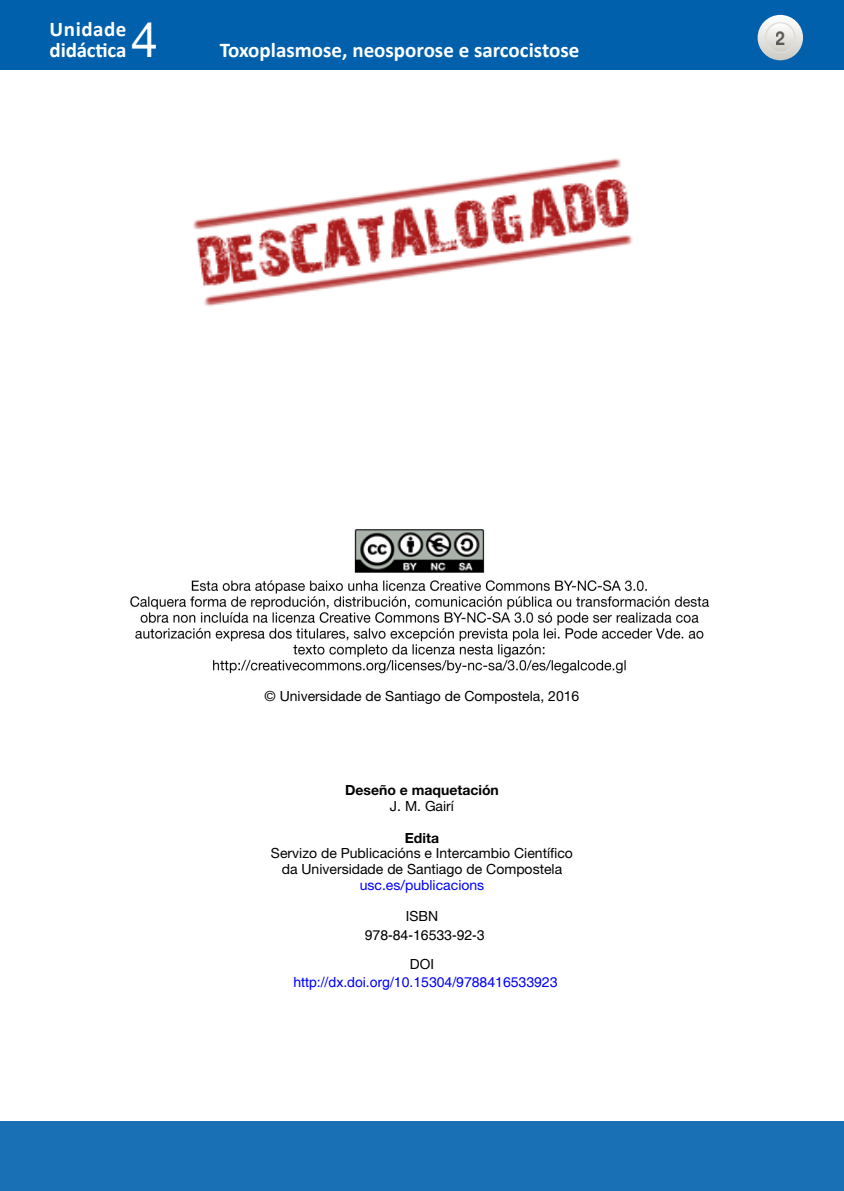
<style>
.page{position:relative;width:844px;height:1191px;background:#fff}
.page>*{position:absolute;margin:0;border:0;box-sizing:border-box;transform-origin:0 0}
.t1{font:49px "Helvetica Neue";color:#fff}
.t2{font:700 21px/21px "Calibri";color:#fff}
.t3{font:700 19.25px "Helvetica Neue";color:#000;scale:.9 1}
.t4{font:14px/15.8px "Helvetica Neue";color:#000;text-align:center}
.t5{font:14px "Helvetica";color:#00f}
.t6{font:700 14px "Helvetica Neue";color:#000}
.t7{font:14px "Helvetica Neue";color:#00f}
.t8{font:14px "Helvetica";color:#000}
</style>
<div class="page">
<div style="left:0;top:1121px;width:843px;height:70px;background:#1a70b4"></div>
<div style="left:0;top:0;width:843px;height:69px;background:#0060ac"></div>
<svg style="left:757px;top:15px;width:45px;height:45px"></svg>
<svg style="left:765px;top:23px;width:29px;height:29px"></svg>
<div style="left:764px;top:22px;width:31px;height:31px;border:1px solid #dfdeda;border-radius:50%"></div>
<img style="left:193px;top:158px;width:440px;height:149px">
<img style="left:130px;top:529px;width:580px;height:145px">
<h2 class="t2" style="left:50px;top:19px;width:78px">Unidade didáctica</h2>
<h1 class="t1" style="left:131px;top:5px;width:29px">4</h1>
<h2 class="t2" style="left:220px;top:40px;width:361px">Toxoplasmose, neosporose e sarcocistose</h2>
<h3 class="t3" style="left:775px;top:26px;width:12px">2</h3>
<p class="t4" style="left:264px;top:688px;width:316px">© Universidade de Santiago de Compostela, 2016</p>
<p class="t6" style="left:345px;top:781px;width:155px">Deseño e maquetación</p>
<p class="t4" style="left:390px;top:798px;width:66px">J. M. Gairí</p>
<p class="t6" style="left:405px;top:829px;width:36px">Edita</p>
<p class="t4" style="left:271px;top:845px;width:303px">Servizo de Publicacións e Intercambio Científico da Universidade de Santiago de Compostela</p>
<p class="t7" style="left:359px;top:876px;width:126px">usc.es/publicacions</p>
<p class="t4" style="left:405px;top:908px;width:34px">ISBN</p>
<p class="t4" style="left:410px;top:955px;width:26px">DOI</p>
<p class="t8" style="left:365px;top:927px;width:121px">978-84-16533-92-3</p>
<p class="t5" style="left:293px;top:974px;width:265px">http://dx.doi.org/10.15304/9788416533923</p>
</div>
